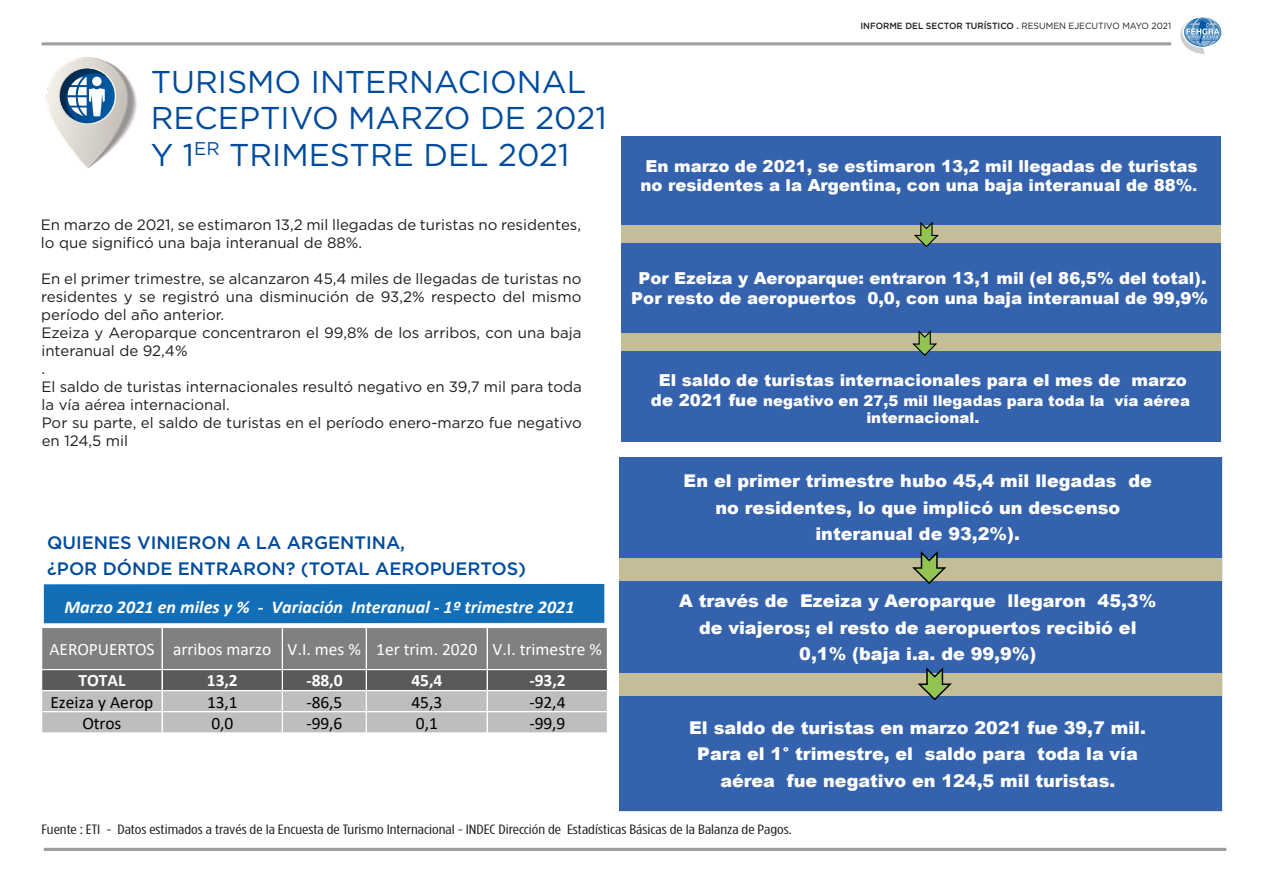
<style>
.page{position:relative;width:1265px;height:895px;background:#fff}
.page>*{position:absolute;margin:0;border:0;box-sizing:border-box;transform-origin:0 0}
.t1{font:31.5px/36.2px "Gotham";color:#004b9c}
.t2{font:500 18px/25.5px "Gotham";color:#004b9c}
.t3{font:italic 700 18px "Calibri";color:#fff}
.t4{font:900 17.55px/26.5px "Arial";color:#fff;text-align:center}
.t5{font:17.4px "Calibri";color:#fff}
.t6{font:17.4px "Calibri";letter-spacing:-.005em;color:#000}
.t7{font:700 17.4px "Calibri";letter-spacing:-.005em;color:#fff}
.t8{font:900 16.5px/19.8px "Arial";color:#fff;text-align:center}
.t9{font:15px/18px "Gotham";color:#1d1d1b}
.t10{font:900 14.85px/17.7px "Arial";letter-spacing:.005em;color:#fff;text-align:center}
.t11{font:13.5px "Gotham Condensed";color:#1d1d1b;scale:1.33 1}
.t12{font:500 9px "Gotham";color:#1d1d1b;scale:.96 1}
.s1{font-weight:400}
.s2{font-size:13.65px}
.s3{font-size:16.5px}
</style>
<div class="page">
<svg style="left:46px;top:57px;width:91px;height:111px"></svg>
<hr style="left:44px;top:847px;width:1182px;height:3px;background:#9d9d9c">
<svg style="left:1180px;top:17px;width:42px;height:37px"></svg>
<hr style="left:42px;top:42px;width:1129px;height:3px;background:#9d9d9c">
<div style="left:44px;top:584px;width:560px;height:39px;background:#126fb7"></div>
<hr style="left:604px;top:584px;width:1px;height:39px;background:#dce5f0">
<svg style="left:436px;top:622px;width:168px;height:1px"></svg>
<div style="left:621px;top:137px;width:599px;height:89px;background:#3462ac"></div>
<div style="left:621px;top:225px;width:599px;height:19px;background:#c4bd97"></div>
<div style="left:621px;top:243px;width:599px;height:90px;background:#3462ac"></div>
<div style="left:621px;top:333px;width:599px;height:18px;background:#c4bd97"></div>
<div style="left:621px;top:351px;width:599px;height:90px;background:#3462ac"></div>
<svg style="left:914px;top:221px;width:25px;height:27px"></svg>
<svg style="left:912px;top:330px;width:25px;height:26px"></svg>
<div style="left:619px;top:458px;width:603px;height:100px;background:#3462ac"></div>
<hr style="left:1222px;top:458px;width:1px;height:100px;background:#dce5f0">
<div style="left:619px;top:558px;width:603px;height:23px;background:#c4bd97"></div>
<svg style="left:1222px;top:558px;width:1px;height:23px"></svg>
<div style="left:619px;top:581px;width:603px;height:92px;background:#3462ac"></div>
<hr style="left:1222px;top:581px;width:1px;height:92px;background:#dce5f0">
<div style="left:619px;top:673px;width:603px;height:23px;background:#c4bd97"></div>
<svg style="left:1222px;top:673px;width:1px;height:23px"></svg>
<div style="left:619px;top:696px;width:603px;height:115px;background:#3462ac"></div>
<hr style="left:1222px;top:696px;width:1px;height:115px;background:#dce5f0">
<hr style="left:619px;top:811px;width:603px;height:1px;background:#dce5f0">
<svg style="left:912px;top:551px;width:35px;height:33px"></svg>
<svg style="left:917px;top:667px;width:35px;height:34px"></svg>
<div style="left:42px;top:627px;width:565px;height:43px;background:#808081"></div>
<div style="left:42px;top:669px;width:565px;height:22px;background:#5a5a5a"></div>
<div style="left:42px;top:690px;width:565px;height:43px;background:#bfbebe"></div>
<hr style="left:42px;top:627px;width:565px;height:1px;background:#fff">
<hr style="left:42px;top:669px;width:565px;height:1px;background:#fff">
<hr style="left:42px;top:690px;width:565px;height:1px;background:#fff">
<hr style="left:42px;top:711px;width:565px;height:1px;background:#fff">
<hr style="left:42px;top:627px;width:1px;height:106px;background:#fff">
<hr style="left:162px;top:627px;width:1px;height:106px;background:#fff">
<hr style="left:282px;top:627px;width:1px;height:106px;background:#fff">
<hr style="left:366px;top:627px;width:1px;height:106px;background:#fff">
<hr style="left:487px;top:627px;width:1px;height:106px;background:#fff">
<hr style="left:42px;top:732px;width:565px;height:1px;background:#fff">
<h1 class="t1" style="left:151px;top:63px;width:457px">TURISMO INTERNACIONAL<br>RECEPTIVO MARZO DE 2021<br>Y 1<sup>ER</sup> TRIMESTRE DEL 2021</h1>
<p class="t9" style="left:41px;top:215px;width:541px">En marzo de 2021, se estimaron 13,2 mil llegadas de turistas no residentes, lo que significó una baja interanual de 88%.</p>
<p class="t9" style="left:41px;top:269px;width:542px">En el primer trimestre, se alcanzaron 45,4 miles de llegadas de turistas no residentes y se registró una disminución de 93,2% respecto del mismo período del año anterior.<br>Ezeiza y Aeroparque concentraron el 99,8% de los arribos, con una baja interanual de 92,4%<br>.<br>El saldo de turistas internacionales resultó negativo en 39,7 mil para toda la vía aérea internacional.<br>Por su parte, el saldo de turistas en el período enero-marzo fue negativo en 124,5 mil</p>
<p class="t2" style="left:47px;top:530px;width:480px">QUIENES VINIERON A LA ARGENTINA,<br>¿POR DÓNDE ENTRARON? (TOTAL AEROPUERTOS)</p>
<p class="t3" style="left:64px;top:594px;width:511px">Marzo 2021 en miles y % - Variación Interanual - 1º trimestre 2021</p>
<p class="t5" style="left:49px;top:637px;width:554px">AEROPUERTOS arribos marzo V.I. mes % 1er trim. 2020 V.I. trimestre %</p>
<p class="t7" style="left:78px;top:668px;width:49px">TOTAL</p>
<p class="t7" style="left:207px;top:668px;width:32px">13,2</p>
<p class="t7" style="left:306px;top:668px;width:38px">-88,0</p>
<p class="t7" style="left:411px;top:668px;width:32px">45,4</p>
<p class="t7" style="left:529px;top:668px;width:38px">-93,2</p>
<p class="t6" style="left:50px;top:689px;width:104px">Ezeiza y Aerop</p>
<p class="t6" style="left:207px;top:689px;width:32px">13,1</p>
<p class="t6" style="left:306px;top:689px;width:38px">-86,5</p>
<p class="t6" style="left:411px;top:689px;width:32px">45,3</p>
<p class="t6" style="left:529px;top:689px;width:38px">-92,4</p>
<p class="t6" style="left:82px;top:711px;width:41px">Otros</p>
<p class="t6" style="left:211px;top:711px;width:23px">0,0</p>
<p class="t6" style="left:306px;top:711px;width:38px">-99,6</p>
<p class="t6" style="left:416px;top:711px;width:23px">0,1</p>
<p class="t6" style="left:529px;top:711px;width:38px">-99,9</p>
<p class="t12" style="left:860px;top:20px;width:325px">INFORME DEL SECTOR TURÍSTICO . <span class="s1">RESUMEN EJECUTIVO MAYO 2021</span></p>
<p class="t8" style="left:640px;top:155px;width:558px">En marzo de 2021, se estimaron 13,2 mil llegadas de turistas no residentes a la Argentina, con una baja interanual de 88%<span class="s2">.</span></p>
<p class="t8" style="left:631px;top:268px;width:578px">Por Ezeiza y Aeroparque: entraron 13,1 mil (el 86,5% del total).<br>Por resto de aeropuertos 0,0, con una baja interanual de 99,9%</p>
<p class="t8" style="left:658px;top:369px;width:529px">El saldo de turistas internacionales para el mes de marzo</p>
<p class="t10" style="left:651px;top:391px;width:540px"><span class="s3">de 2021 fue</span> negativo en 27,5 mil llegadas para toda la vía aérea internacional.</p>
<p class="t4" style="left:683px;top:467px;width:470px">En el primer trimestre hubo 45,4 mil llegadas de no residentes, lo que implicó un descenso interanual de 93,2%).</p>
<p class="t4" style="left:679px;top:586px;width:478px">A través de Ezeiza y Aeroparque llegaron 45,3% de viajeros; el resto de aeropuertos recibió el<br>0,1% (baja i.a. de 99,9%)</p>
<p class="t4" style="left:689px;top:713px;width:458px">El saldo de turistas en marzo 2021 fue 39,7 mil.<br>Para el 1° trimestre, el saldo para toda la vía aérea fue negativo en 124,5 mil turistas.</p>
<p class="t11" style="left:42px;top:822px;width:565px">Fuente : ETI - Datos estimados a través de la Encuesta de Turismo Internacional - INDEC Dirección de Estadísticas Básicas de la Balanza de Pagos.</p>
</div>
